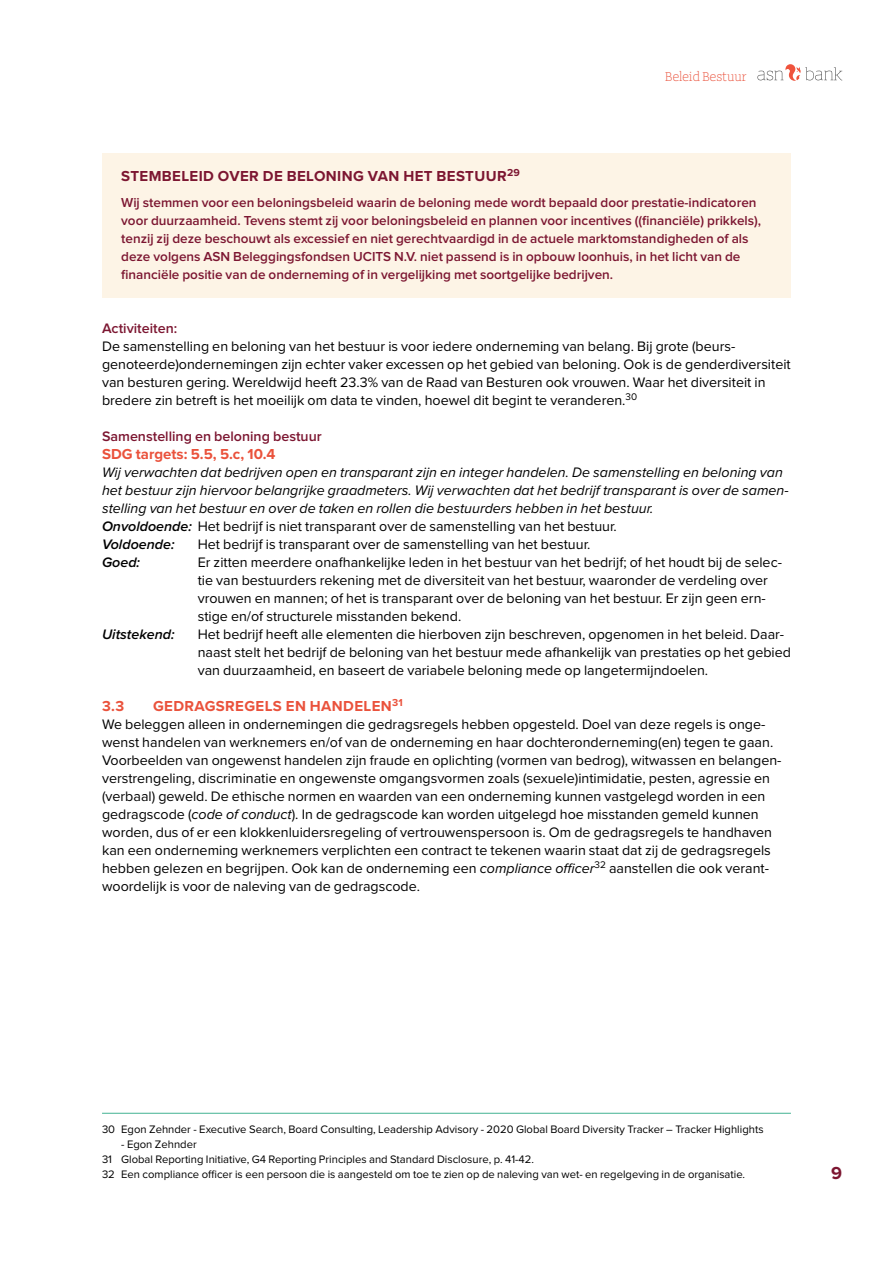
<style>
.page{position:relative;width:893px;height:1263px;background:#fff}
.page>*{position:absolute;margin:0;border:0;box-sizing:border-box;transform-origin:0 0}
.t1{font:700 18px "Proxima Nova";color:#7c1631}
.t2{font:700 15px "Proxima Nova";letter-spacing:.025em;color:#7c1631}
.t3{font:700 15px "Proxima Nova";letter-spacing:.025em;color:#ea523c}
.t4{font:700 15px "Proxima Nova";color:#ea523c}
.t5{font:14.25px/18px "Proxima Nova";color:#000}
.t6{font:italic 14.25px/18px "Proxima Nova";color:#000}
.t7{font:600 14.25px "Proxima Nova";color:#7c1631}
.t8{font:italic 600 14.25px "Proxima Nova";color:#000}
.t9{font:600 13.5px/18px "Proxima Nova";color:#7c1631}
.t10{font:13.5px "ASN Bank Slab";color:#ea523c}
.t11{font:11.25px/15px "Proxima Nova";color:#000}
.s1{font-weight:600}
.s2{font-style:normal}
.s3{font-style:italic}
</style>
<div class="page">
<svg style="left:757px;top:64px;width:85px;height:17px"></svg>
<div style="left:102px;top:153px;width:689px;height:145px;background:#fdf4e6"></div>
<hr style="left:102px;top:1113px;width:689px;height:1px;background:#42b293">
<p class="t10" style="left:665px;top:67px;width:83px">Beleid Bestuur</p>
<p class="t2" style="left:121px;top:165px;width:400px">STEMBELEID OVER DE BELONING VAN HET BESTUUR<sup>29</sup></p>
<p class="t9" style="left:121px;top:194px;width:642px">Wij stemmen voor een beloningsbeleid waarin de beloning mede wordt bepaald door prestatie-indicatoren voor duurzaamheid. Tevens stemt zij voor beloningsbeleid en plannen voor incentives ((financiële) prikkels), tenzij zij deze beschouwt als excessief en niet gerechtvaardigd in de actuele marktomstandigheden of als deze volgens ASN Beleggingsfondsen UCITS N.V. niet passend is in opbouw loonhuis, in het licht van de financiële positie van de onderneming of in vergelijking met soortgelijke bedrijven.</p>
<p class="t7" style="left:102px;top:321px;width:77px">Activiteiten:</p>
<p class="t5" style="left:102px;top:336px;width:690px">De samenstelling en beloning van het bestuur is voor iedere onderneming van belang. Bij grote (beurs&shy;genoteerde)ondernemingen zijn echter vaker excessen op het gebied van beloning. Ook is de genderdiversiteit van besturen gering. Wereldwijd heeft 23.3% van de Raad van Besturen ook vrouwen. Waar het diversiteit in bredere zin betreft is het moeilijk om data te vinden, hoewel dit begint te veranderen.<sup>30</sup></p>
<p class="t7" style="left:102px;top:429px;width:221px">Samenstelling en beloning bestuur</p>
<p class="t4" style="left:102px;top:442px;width:175px">SDG targets: 5.5, 5.c, 10.4</p>
<p class="t6" style="left:102px;top:462px;width:688px">Wij verwachten dat bedrijven open en transparant zijn en integer handelen. De samenstelling en beloning van het bestuur zijn hiervoor belangrijke graadmeters. Wij verwachten dat het bedrijf transparant is over de samen&shy;stelling van het bestuur en over de taken en rollen die bestuurders hebben in het bestuur.<br><span class="s1">Onvoldoende:</span> <span class="s2">Het bedrijf is niet transparant over de samenstelling van het bestuur.<br></span><span class="s1">Voldoende:</span></p>
<p class="t5" style="left:198px;top:534px;width:394px">Het bedrijf is transparant over de samenstelling van het bestuur.</p>
<p class="t8" style="left:102px;top:551px;width:40px">Goed:</p>
<p class="t5" style="left:198px;top:552px;width:586px">Er zitten meerdere onafhankelijke leden in het bestuur van het bedrijf; of het houdt bij de selec&shy;tie van bestuurders rekening met de diversiteit van het bestuur, waaronder de verdeling over vrouwen en mannen; of het is transparant over de beloning van het bestuur. Er zijn geen ern&shy;stige en/of structurele misstanden bekend.</p>
<p class="t8" style="left:102px;top:623px;width:74px">Uitstekend:</p>
<p class="t5" style="left:198px;top:624px;width:595px">Het bedrijf heeft alle elementen die hierboven zijn beschreven, opgenomen in het beleid. Daar&shy;naast stelt het bedrijf de beloning van het bestuur mede afhankelijk van prestaties op het gebied van duurzaamheid, en baseert de variabele beloning mede op langetermijndoelen.</p>
<p class="t3" style="left:102px;top:694px;width:24px">3.3</p>
<p class="t3" style="left:153px;top:694px;width:251px">GEDRAGSREGELS EN HANDELEN<sup>31</sup></p>
<p class="t5" style="left:102px;top:714px;width:681px">We beleggen alleen in ondernemingen die gedragsregels hebben opgesteld. Doel van deze regels is onge&shy;wenst handelen van werknemers en/of van de onderneming en haar dochteronderneming(en) tegen te gaan.<br>Voorbeelden van ongewenst handelen zijn fraude en oplichting (vormen van bedrog), witwassen en belangen&shy;verstrengeling, discriminatie en ongewenste omgangsvormen zoals (sexuele)intimidatie, pesten, agressie en (verbaal) geweld. De ethische normen en waarden van een onderneming kunnen vastgelegd worden in een gedragscode (<span class="s3">code of conduct</span>). In de gedragscode kan worden uitgelegd hoe misstanden gemeld kunnen worden, dus of er een klokkenluidersregeling of vertrouwenspersoon is. Om de gedragsregels te handhaven kan een onderneming werknemers verplichten een contract te tekenen waarin staat dat zij de gedragsregels hebben gelezen en begrijpen. Ook kan de onderneming een <span class="s3">compliance officer</span><sup>32</sup> aanstellen die ook verant&shy;woordelijk is voor de naleving van de gedragscode.</p>
<p class="t11" style="left:102px;top:1121px;width:663px">30 Egon Zehnder - Executive Search, Board Consulting, Leadership Advisory - 2020 Global Board Diversity Tracker – Tracker Highlights</p>
<p class="t11" style="left:102px;top:1136px;width:645px;text-indent:19px">- Egon Zehnder<br>31 Global Reporting Initiative, G4 Reporting Principles and Standard Disclosure, p. 41-42.<br>32 Een compliance officer is een persoon die is aangesteld om toe te zien op de naleving van wet- en regelgeving in de organisatie.</p>
<p class="t1" style="left:831px;top:1159px;width:12px">9</p>
</div>
